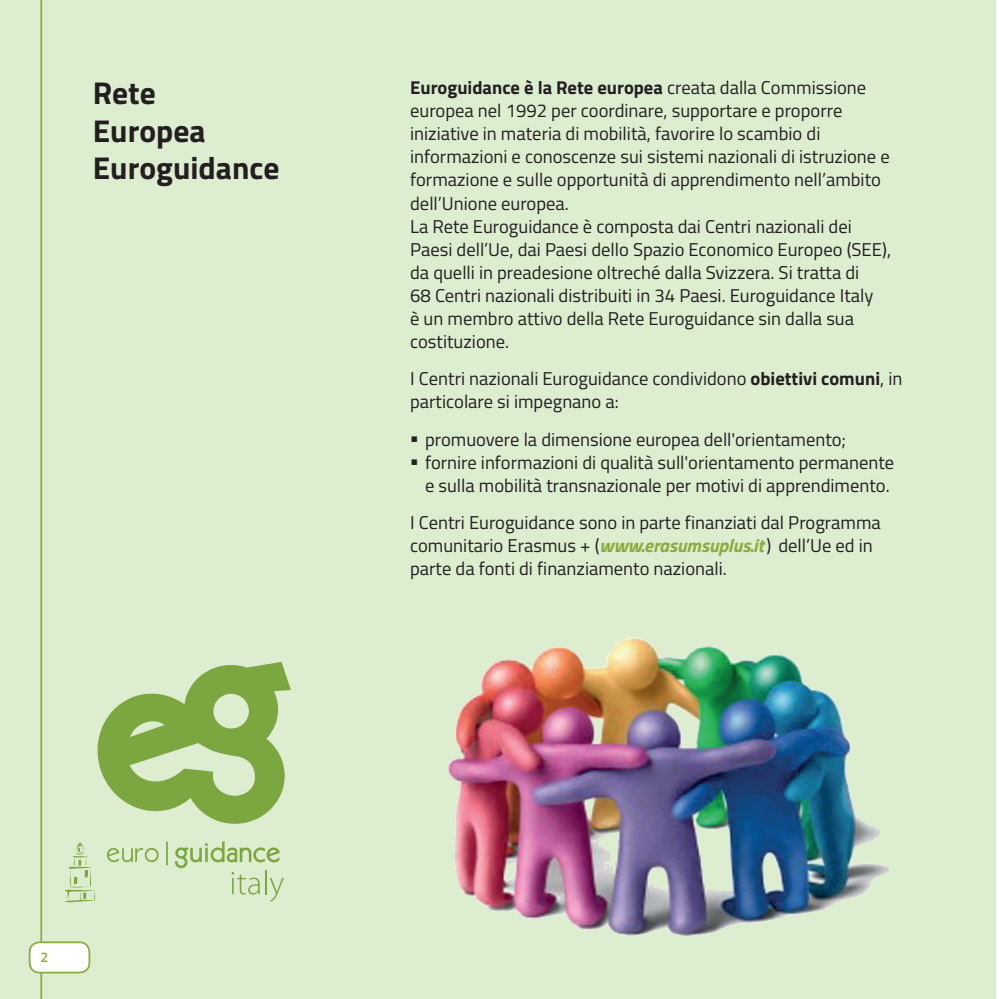
<style>
.page{position:relative;width:999px;height:999px;background:#fff}
.page>*{position:absolute;margin:0;border:0;box-sizing:border-box;transform-origin:0 0}
.t1{font:700 31.5px/37.8px "Titillium";letter-spacing:.005em;color:#231f20}
.t2{font:18.55px/23.1px "Titillium";color:#231f20}
.t3{font:600 14px "Titillium";color:#8aab3e}
.s1{font-weight:700}
.s2{font-weight:700;font-style:italic;color:#8aab3e}
</style>
<div class="page">
<div style="left:0;top:0;width:996px;height:998px;background:#ddedd0"></div>
<svg style="left:107px;top:841px;width:61px;height:24px"></svg>
<svg style="left:64px;top:842px;width:32px;height:60px"></svg>
<svg style="left:97px;top:661px;width:194px;height:162px"></svg>
<svg style="left:175px;top:841px;width:109px;height:60px"></svg>
<img style="left:448px;top:637px;width:442px;height:299px">
<hr style="left:40px;top:0;width:2px;height:998px;background:#8aab3e">
<div style="left:30px;top:942px;width:59px;height:30px;background:#fff;border-radius:10px"></div>
<div style="left:29px;top:941px;width:61px;height:32px;border:2px solid #8aab3e;border-radius:10px"></div>
<h1 class="t1" style="left:93px;top:72px;width:188px">rete<br>europea euroguidance</h1>
<p class="t2" style="left:410px;top:75px;width:482px"><span class="s1">Euroguidance è la Rete europea</span> creata dalla Commissione europea nel 1992 per coordinare, supportare e proporre iniziative in materia di mobilità, favorire lo scambio di informazioni e conoscenze sui sistemi nazionali di istruzione e formazione e sulle opportunità di apprendimento nell’ambito dell’Unione europea.<br>La Rete Euroguidance è composta dai Centri nazionali dei Paesi dell’Ue, dai Paesi dello Spazio Economico Europeo (SEE), da quelli in preadesione oltreché dalla Svizzera. Si tratta di<br>68 Centri nazionali distribuiti in 34 Paesi. Euroguidance Italy<br>è un membro attivo della Rete Euroguidance sin dalla sua costituzione.</p>
<p class="t2" style="left:410px;top:366px;width:494px">I centri nazionali Euroguidance condividono <span class="s1">obiettivi comuni</span>, in particolare si impegnano a:</p>
<p class="t2" style="left:410px;top:426px;width:437px">▪ promuovere la dimensione europea dell'orientamento;</p>
<p class="t2" style="left:410px;top:449px;width:485px;text-align:center">▪ fornire informazioni di qualità sull'orientamento permanente e sulla mobilità transnazionale per motivi di apprendimento.</p>
<p class="t2" style="left:410px;top:510px;width:472px">I Centri Euroguidance sono in parte finanziati dal Programma comunitario Erasmus + (<span class="s2">www.erasumsuplus.it</span>) dell’Ue ed in parte da fonti di finanziamento nazionali.</p>
<p class="t3" style="left:40px;top:947px;width:9px">2</p>
</div>
